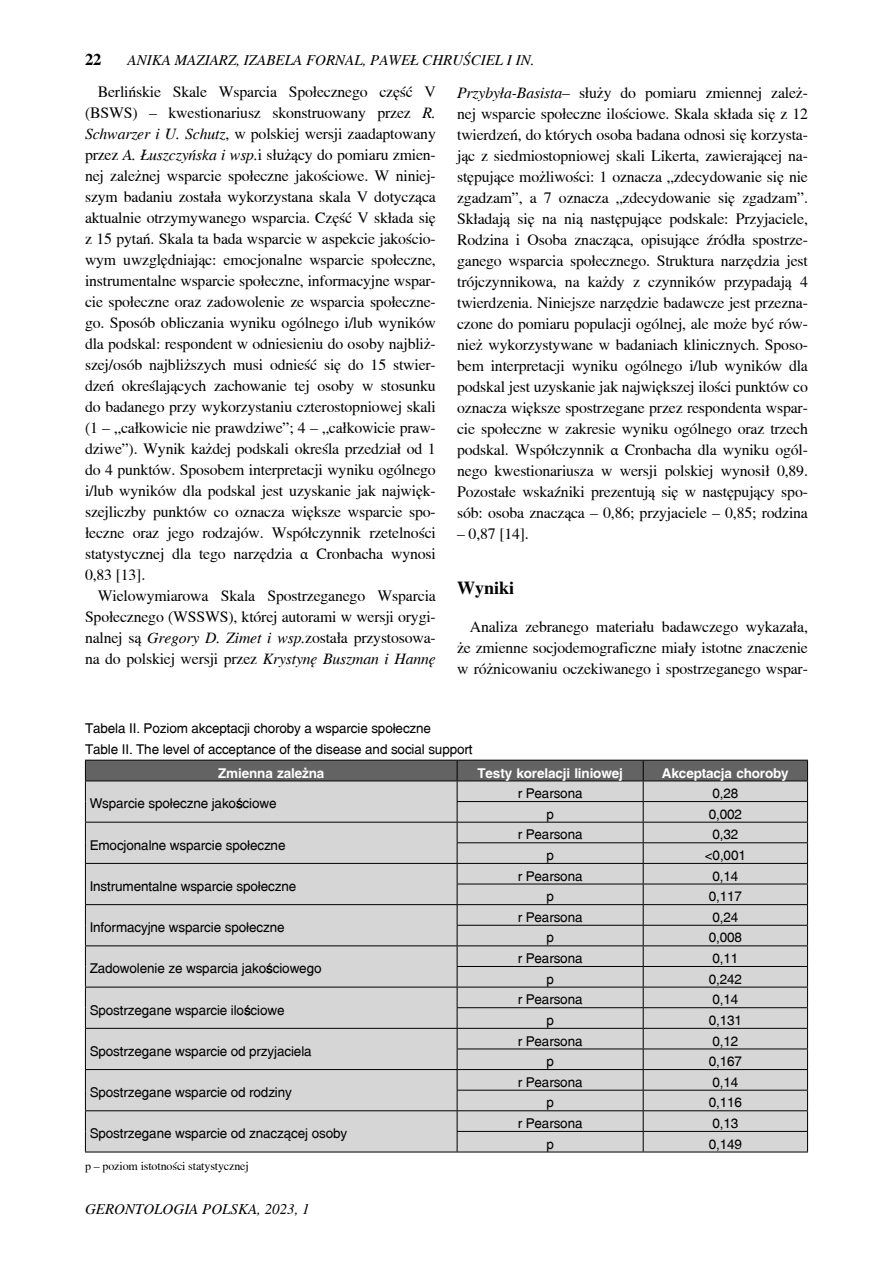
<style>
.page{position:relative;width:893px;height:1263px;background:#fff}
.page>*{position:absolute;margin:0;border:0;box-sizing:border-box;transform-origin:0 0}
.t1{font:700 18px "Toronto";color:#000}
.t2{font:700 16.5px "Toronto";color:#000}
.t3{font:15.75px/21px "Toronto";letter-spacing:-.01em;color:#000;text-align:justify}
.t4{font:italic 15px "Toronto";color:#000}
.t5{font:13.5px/20.4px "Switzerland";letter-spacing:-.01em;color:#000}
.t6{font:700 13.5px "Switzerland";letter-spacing:-.01em;color:#fff}
.t7{font:12px "Toronto";letter-spacing:-.01em;color:#000}
.s1{font-style:italic}
.s2{font-family:"Minion Pro"}
</style>
<div class="page">
<svg style="left:85px;top:760px;width:723px;height:392px;background:#c7c7c7"></svg>
<hr style="left:85px;top:1152px;width:372px;height:1px;background:#000">
<hr style="left:457px;top:1152px;width:186px;height:1px;background:#000">
<hr style="left:643px;top:1152px;width:165px;height:1px;background:#000">
<p class="t2" style="left:85px;top:50px;width:18px">22</p>
<p class="t4" style="left:128px;top:52px;width:408px">ANIKA MAZIARZ, IZABELA FORNAL, PAWEŁ CHRUŚCIEL I IN.</p>
<p class="t3" style="left:85px;top:82px;width:352px;text-indent:13px">Berlińskie Skale Wsparcia Społecznego część V (BSWS) – kwestionariusz skonstruowany przez <span class="s1">R.<br>Schwarzer i U. Schutz</span>, w polskiej wersji zaadaptowany przez <span class="s1">A. Łuszczyńska i wsp.</span>i służący do pomiaru zmien&shy;nej zależnej wsparcie społeczne jakościowe. W niniej&shy;szym badaniu została wykorzystana skala V dotycząca aktualnie otrzymywanego wsparcia. Część V składa się z 15 pytań. Skala ta bada wsparcie w aspekcie jakościo&shy;wym uwzględniając: emocjonalne wsparcie społeczne, instrumentalne wsparcie społeczne, informacyjne wspar&shy;cie społeczne oraz zadowolenie ze wsparcia społeczne&shy;go. Sposób obliczania wyniku ogólnego i/lub wyników dla podskal: respondent w odniesieniu do osoby najbliż&shy;szej/osób najbliższych musi odnieść się do 15 stwier&shy;dzeń określających zachowanie tej osoby w stosunku do badanego przy wykorzystaniu czterostopniowej skali (1 – „całkowicie nie prawdziwe”; 4 – „całkowicie praw&shy;dziwe”). Wynik każdej podskali określa przedział od 1 do 4 punktów. Sposobem interpretacji wyniku ogólnego i/lub wyników dla podskal jest uzyskanie jak najwięk&shy;szejliczby punktów co oznacza większe wsparcie spo&shy;łeczne oraz jego rodzajów. Współczynnik rzetelności statystycznej dla tego narzędzia <span class="s2">α</span> Cronbacha wynosi 0,83 [13].</p>
<p class="t3" style="left:85px;top:586px;width:352px;text-indent:13px">Wielowymiarowa Skala Spostrzeganego Wsparcia Społecznego (WSSWS), której autorami w wersji orygi&shy;nalnej są <span class="s1">Gregory D. Zimet i wsp.</span>została przystosowa&shy;na do polskiej wersji przez <span class="s1">Krystynę Buszman i Hannę</span></p>
<p class="t3" style="left:457px;top:82px;width:352px"><span class="s1">Przybyła-Basista</span>– służy do pomiaru zmiennej zależ&shy;nej wsparcie społeczne ilościowe. Skala składa się z 12 twierdzeń, do których osoba badana odnosi się korzysta&shy;jąc z siedmiostopniowej skali Likerta, zawierającej na&shy;stępujące możliwości: 1 oznacza „zdecydowanie się nie zgadzam”, a 7 oznacza „zdecydowanie się zgadzam”.<br>Składają się na nią następujące podskale: Przyjaciele, Rodzina i Osoba znacząca, opisujące źródła spostrze&shy;ganego wsparcia społecznego. Struktura narzędzia jest trójczynnikowa, na każdy z czynników przypadają 4 twierdzenia. Niniejsze narzędzie badawcze jest przezna&shy;czone do pomiaru populacji ogólnej, ale może być rów&shy;nież wykorzystywane w badaniach klinicznych. Sposo&shy;bem interpretacji wyniku ogólnego i/lub wyników dla podskal jest uzyskanie jak największej ilości punktów co oznacza większe spostrzegane przez respondenta wspar&shy;cie społeczne w zakresie wyniku ogólnego oraz trzech podskal. Współczynnik <span class="s2">α</span> Cronbacha dla wyniku ogól&shy;nego kwestionariusza w wersji polskiej wynosił 0,89.<br>Pozostałe wskaźniki prezentują się w następujący spo&shy;sób: osoba znacząca – 0,86; przyjaciele – 0,85; rodzina</p>
<p class="t3" style="left:457px;top:523px;width:73px">– 0,87 [14].</p>
<p class="t1" style="left:457px;top:577px;width:59px">Wyniki</p>
<p class="t3" style="left:457px;top:616px;width:352px;text-indent:13px">Analiza zebranego materiału badawczego wykazała, że zmienne socjodemograficzne miały istotne znaczenie w różnicowaniu oczekiwanego i spostrzeganego wspar-</p>
<p class="t5" style="left:85px;top:718px;width:389px">Tabela II. Poziom akceptacji choroby a wsparcie społeczne<br>Table II. The level of acceptance of the disease and social support</p>
<p class="t6" style="left:218px;top:765px;width:108px">Zmienna zależna</p>
<p class="t6" style="left:477px;top:765px;width:147px">Testy korelacji liniowej</p>
<p class="t6" style="left:662px;top:765px;width:128px">Akceptacja choroby</p>
<p class="t5" style="left:90px;top:793px;width:188px">Wsparcie społeczne jakościowe</p>
<p class="t5" style="left:518px;top:783px;width:66px">r Pearsona</p>
<p class="t5" style="left:712px;top:783px;width:27px">0,28</p>
<p class="t5" style="left:546px;top:804px;width:9px">p</p>
<p class="t5" style="left:709px;top:804px;width:35px">0,002</p>
<p class="t5" style="left:90px;top:835px;width:197px">Emocjonalne wsparcie społeczne</p>
<p class="t5" style="left:90px;top:876px;width:208px">Instrumentalne wsparcie społeczne</p>
<p class="t5" style="left:90px;top:917px;width:196px">Informacyjne wsparcie społeczne</p>
<p class="t5" style="left:90px;top:958px;width:233px">Zadowolenie ze wsparcia jakościowego</p>
<p class="t5" style="left:90px;top:1000px;width:196px">Spostrzegane wsparcie ilościowe</p>
<p class="t5" style="left:90px;top:1041px;width:224px">Spostrzegane wsparcie od przyjaciela</p>
<p class="t5" style="left:90px;top:1082px;width:204px">Spostrzegane wsparcie od rodziny</p>
<p class="t5" style="left:90px;top:1123px;width:259px">Spostrzegane wsparcie od znaczącej osoby</p>
<p class="t7" style="left:85px;top:1159px;width:165px">p – poziom istotności statystycznej</p>
<p class="t4" style="left:85px;top:1201px;width:226px">GERONTOLOGIA POLSKA, 2023, 1</p>
<p class="t5" style="left:518px;top:824px;width:66px">r Pearsona</p>
<p class="t5" style="left:712px;top:824px;width:27px">0,32</p>
<p class="t5" style="left:546px;top:845px;width:9px">p</p>
<p class="t5" style="left:705px;top:845px;width:43px">&lt;0,001</p>
<p class="t5" style="left:518px;top:866px;width:66px">r Pearsona</p>
<p class="t5" style="left:712px;top:866px;width:27px">0,14</p>
<p class="t5" style="left:546px;top:886px;width:9px">p</p>
<p class="t5" style="left:709px;top:886px;width:35px">0,117</p>
<p class="t5" style="left:518px;top:907px;width:66px">r Pearsona</p>
<p class="t5" style="left:712px;top:907px;width:27px">0,24</p>
<p class="t5" style="left:546px;top:927px;width:9px">p</p>
<p class="t5" style="left:709px;top:927px;width:35px">0,008</p>
<p class="t5" style="left:518px;top:948px;width:66px">r Pearsona</p>
<p class="t5" style="left:712px;top:948px;width:27px">0,11</p>
<p class="t5" style="left:546px;top:969px;width:9px">p</p>
<p class="t5" style="left:709px;top:969px;width:35px">0,242</p>
<p class="t5" style="left:518px;top:989px;width:66px">r Pearsona</p>
<p class="t5" style="left:712px;top:989px;width:27px">0,14</p>
<p class="t5" style="left:546px;top:1010px;width:9px">p</p>
<p class="t5" style="left:709px;top:1010px;width:35px">0,131</p>
<p class="t5" style="left:518px;top:1030px;width:66px">r Pearsona</p>
<p class="t5" style="left:712px;top:1030px;width:27px">0,12</p>
<p class="t5" style="left:546px;top:1051px;width:9px">p</p>
<p class="t5" style="left:709px;top:1051px;width:35px">0,167</p>
<p class="t5" style="left:518px;top:1072px;width:66px">r Pearsona</p>
<p class="t5" style="left:712px;top:1072px;width:27px">0,14</p>
<p class="t5" style="left:546px;top:1092px;width:9px">p</p>
<p class="t5" style="left:709px;top:1092px;width:35px">0,116</p>
<p class="t5" style="left:518px;top:1113px;width:66px">r Pearsona</p>
<p class="t5" style="left:712px;top:1113px;width:27px">0,13</p>
<p class="t5" style="left:546px;top:1133px;width:9px">p</p>
<p class="t5" style="left:709px;top:1133px;width:35px">0,149</p>
</div>
